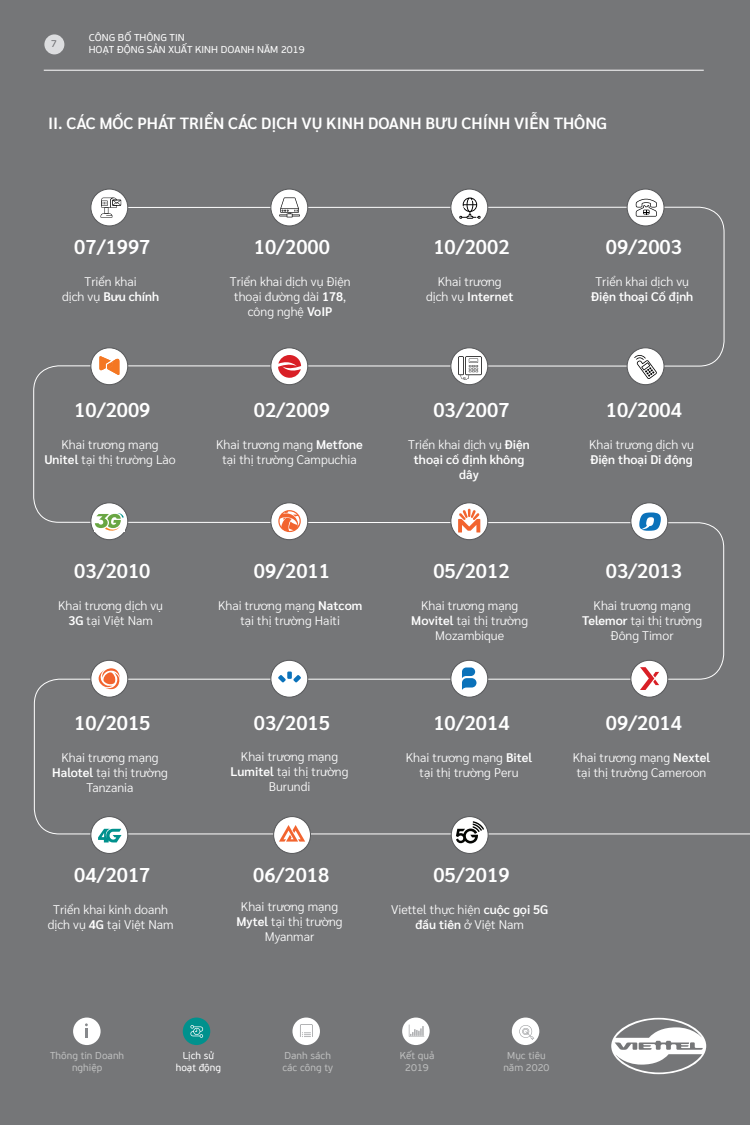
<style>
.page{position:relative;width:750px;height:1125px;background:#757678}
.page>*{position:absolute;margin:0;border:0;box-sizing:border-box;transform-origin:0 0}
.t1{font:600 20px "Sarabun";color:#fff}
.t2{font:600 16.25px "Sarabun";color:#fff}
.t3{font:300 12.5px/15px "Sarabun";color:#fff;text-align:center}
.t4{font:600 12.5px/15px "Sarabun";color:#fff;text-align:center}
.t5{font:10px/12.5px "FS PF Beau Sans Pro";color:#bdbebe;text-align:center}
.t6{font:10px "FS PF Beau Sans Pro";color:#fff}
.t7{font:10px "FS PF Beau Sans Pro";color:#6c6d70}
.s1{font-weight:300}
.s2{font-weight:600}
</style>
<div class="page">
<div style="left:33px;top:207px;width:717px;height:628px;background:#757678"></div>
<div style="left:91px;top:348px;width:37px;height:37px;background:#fff;border-radius:50%"></div>
<div style="left:91px;top:348px;width:37px;height:37px;border:1px solid #57585a;border-radius:50%"></div>
<div style="left:91px;top:189px;width:37px;height:37px;background:#fff;border-radius:50%"></div>
<div style="left:91px;top:189px;width:37px;height:37px;border:1px solid #57585a;border-radius:50%"></div>
<div style="left:271px;top:189px;width:37px;height:37px;background:#fff;border-radius:50%"></div>
<div style="left:271px;top:189px;width:37px;height:37px;border:1px solid #57585a;border-radius:50%"></div>
<div style="left:451px;top:189px;width:37px;height:37px;background:#fff;border-radius:50%"></div>
<div style="left:451px;top:189px;width:37px;height:37px;border:1px solid #57585a;border-radius:50%"></div>
<div style="left:627px;top:189px;width:37px;height:37px;background:#fff;border-radius:50%"></div>
<div style="left:627px;top:189px;width:37px;height:37px;border:1px solid #57585a;border-radius:50%"></div>
<div style="left:451px;top:348px;width:37px;height:37px;background:#fff;border-radius:50%"></div>
<div style="left:451px;top:348px;width:37px;height:37px;border:1px solid #57585a;border-radius:50%"></div>
<div style="left:627px;top:348px;width:37px;height:37px;background:#fff;border-radius:50%"></div>
<div style="left:627px;top:348px;width:37px;height:37px;border:1px solid #57585a;border-radius:50%"></div>
<svg style="left:91px;top:503px;width:37px;height:37px"></svg>
<div style="left:91px;top:502px;width:37px;height:38px;border:1px solid #57585a;border-radius:50%"></div>
<div style="left:274px;top:817px;width:37px;height:36px;background:#fff;border-radius:50%"></div>
<div style="left:273px;top:816px;width:38px;height:38px;border:1px solid #57585a;border-radius:50%"></div>
<div style="left:91px;top:817px;width:37px;height:36px;background:#fff;border-radius:50%"></div>
<div style="left:91px;top:816px;width:37px;height:38px;border:1px solid #57585a;border-radius:50%"></div>
<svg style="left:91px;top:660px;width:37px;height:37px"></svg>
<div style="left:91px;top:660px;width:37px;height:38px;border:1px solid #57585a;border-radius:50%"></div>
<div style="left:271px;top:660px;width:37px;height:37px;background:#fff;border-radius:50%"></div>
<div style="left:271px;top:660px;width:37px;height:38px;border:1px solid #57585a;border-radius:50%"></div>
<div style="left:271px;top:503px;width:37px;height:37px;background:#fff;border-radius:50%"></div>
<div style="left:271px;top:502px;width:37px;height:38px;border:1px solid #57585a;border-radius:50%"></div>
<div style="left:271px;top:348px;width:37px;height:37px;background:#fff;border-radius:50%"></div>
<div style="left:271px;top:348px;width:37px;height:37px;border:1px solid #57585a;border-radius:50%"></div>
<div style="left:451px;top:660px;width:37px;height:37px;background:#fff;border-radius:50%"></div>
<div style="left:451px;top:660px;width:37px;height:38px;border:1px solid #57585a;border-radius:50%"></div>
<svg style="left:451px;top:503px;width:37px;height:37px"></svg>
<div style="left:451px;top:502px;width:37px;height:38px;border:1px solid #57585a;border-radius:50%"></div>
<div style="left:631px;top:660px;width:37px;height:37px;background:#fff;border-radius:50%"></div>
<div style="left:631px;top:660px;width:37px;height:38px;border:1px solid #57585a;border-radius:50%"></div>
<div style="left:631px;top:503px;width:37px;height:37px;background:#fff;border-radius:50%"></div>
<div style="left:631px;top:502px;width:37px;height:38px;border:1px solid #57585a;border-radius:50%"></div>
<div style="left:451px;top:817px;width:37px;height:36px;background:#fff;border-radius:50%"></div>
<div style="left:451px;top:816px;width:37px;height:38px;border:1px solid #57585a;border-radius:50%"></div>
<svg style="left:458px;top:509px;width:22px;height:23px"></svg>
<svg style="left:278px;top:510px;width:23px;height:22px"></svg>
<svg style="left:639px;top:513px;width:22px;height:18px"></svg>
<svg style="left:640px;top:667px;width:19px;height:23px"></svg>
<svg style="left:462px;top:668px;width:15px;height:22px"></svg>
<svg style="left:278px;top:672px;width:23px;height:11px"></svg>
<svg style="left:96px;top:668px;width:26px;height:23px"></svg>
<svg style="left:279px;top:825px;width:26px;height:17px"></svg>
<svg style="left:456px;top:821px;width:28px;height:22px"></svg>
<img style="left:94px;top:512px;width:30px;height:19px">
<svg style="left:95px;top:513px;width:29px;height:20px"></svg>
<svg style="left:278px;top:355px;width:23px;height:23px"></svg>
<svg style="left:99px;top:356px;width:21px;height:19px"></svg>
<svg style="left:101px;top:198px;width:20px;height:20px"></svg>
<svg style="left:458px;top:356px;width:24px;height:24px"></svg>
<svg style="left:459px;top:198px;width:22px;height:21px"></svg>
<svg style="left:279px;top:197px;width:21px;height:20px"></svg>
<svg style="left:636px;top:198px;width:21px;height:19px"></svg>
<svg style="left:634px;top:355px;width:23px;height:24px"></svg>
<svg style="left:98px;top:829px;width:24px;height:14px"></svg>
<div style="left:44px;top:34px;width:20px;height:20px;background:#dcdddf;border-radius:50%"></div>
<hr style="left:44px;top:70px;width:660px;height:1px;background:#fff">
<div style="left:73px;top:1018px;width:28px;height:27px;background:#fff;border-radius:50%"></div>
<div style="left:292px;top:1018px;width:28px;height:27px;background:#fff;border-radius:50%"></div>
<svg style="left:300px;top:1024px;width:13px;height:13px"></svg>
<div style="left:402px;top:1018px;width:28px;height:27px;background:#fff;border-radius:50%"></div>
<svg style="left:409px;top:1025px;width:15px;height:12px"></svg>
<div style="left:512px;top:1018px;width:27px;height:27px;background:#fff;border-radius:50%"></div>
<svg style="left:519px;top:1025px;width:15px;height:15px"></svg>
<div style="left:183px;top:1018px;width:27px;height:27px;background:#00918d;border-radius:50%"></div>
<svg style="left:190px;top:1025px;width:13px;height:13px"></svg>
<svg style="left:85px;top:1023px;width:3px;height:15px"></svg>
<svg style="left:611px;top:1018px;width:95px;height:56px"></svg>
<p class="t7" style="left:51px;top:36px;width:7px">7</p>
<p class="t6" style="left:89px;top:31px;width:97px">CÔNG BỐ THÔNG TIN</p>
<p class="t6" style="left:89px;top:43px;width:217px">HOẠT ĐỘNG SẢN XUẤT KINH DOANH NĂM 2019</p>
<p class="t2" style="left:48px;top:114px;width:561px">II. CÁC MỐC PHÁT TRIỂN CÁC DỊCH VỤ KINH DOANH BƯU CHÍNH VIỄN THÔNG</p>
<p class="t1" style="left:74px;top:236px;width:78px">07/1997</p>
<p class="t3" style="left:85px;top:274px;width:54px">Triển khai</p>
<p class="t4" style="left:62px;top:289px;width:99px"><span class="s1">dịch vụ</span> Bưu chính</p>
<p class="t1" style="left:254px;top:236px;width:78px">10/2000</p>
<p class="t3" style="left:230px;top:274px;width:122px">Triển khai dịch vụ Điện thoại đường dài <span class="s2">178</span>, công nghệ <span class="s2">VoIP</span></p>
<p class="t1" style="left:433px;top:236px;width:78px">10/2002</p>
<p class="t3" style="left:438px;top:274px;width:65px">Khai trương</p>
<p class="t4" style="left:426px;top:289px;width:89px"><span class="s1">dịch vụ</span> Internet</p>
<p class="t1" style="left:606px;top:236px;width:78px">09/2003</p>
<p class="t3" style="left:595px;top:274px;width:95px">Triển khai dịch vụ</p>
<p class="t4" style="left:591px;top:289px;width:104px">Điện thoại Cố định</p>
<p class="t1" style="left:74px;top:399px;width:78px">10/2009</p>
<p class="t3" style="left:44px;top:437px;width:133px">Khai trương mạng<br><span class="s2">Unitel</span> tại thị trường Lào</p>
<p class="t1" style="left:254px;top:399px;width:78px">02/2009</p>
<p class="t3" style="left:216px;top:437px;width:148px">Khai trương mạng <span class="s2">Metfone </span>tại thị trường Campuchia</p>
<p class="t1" style="left:433px;top:399px;width:78px">03/2007</p>
<p class="t4" style="left:408px;top:437px;width:123px"><span class="s1">Triển khai dịch vụ</span> Điện thoại cố định không dây</p>
<p class="t1" style="left:606px;top:399px;width:78px">10/2004</p>
<p class="t3" style="left:589px;top:437px;width:106px">Khai trương dịch vụ</p>
<p class="t4" style="left:590px;top:452px;width:104px">Điện thoại Di động</p>
<p class="t1" style="left:74px;top:559px;width:78px">03/2010</p>
<p class="t1" style="left:254px;top:559px;width:78px">09/2011</p>
<p class="t1" style="left:433px;top:559px;width:78px">05/2012</p>
<p class="t1" style="left:606px;top:559px;width:78px">03/2013</p>
<p class="t3" style="left:58px;top:598px;width:106px">Khai trương dịch vụ</p>
<p class="t3" style="left:68px;top:613px;width:86px"><span class="s2">3G</span> tại Việt Nam</p>
<p class="t3" style="left:218px;top:598px;width:146px">Khai trương mạng <span class="s2">Natcom </span>tại thị trường Haiti</p>
<p class="t3" style="left:411px;top:598px;width:118px">Khai trương mạng<br><span class="s2">Movitel</span> tại thị trường<br>Mozambique</p>
<p class="t3" style="left:582px;top:598px;width:121px">Khai trương mạng<br><span class="s2">Telemor</span> tại thị trường<br>Đông Timor</p>
<p class="t1" style="left:74px;top:711px;width:78px">10/2015</p>
<p class="t1" style="left:254px;top:711px;width:78px">03/2015</p>
<p class="t1" style="left:433px;top:711px;width:78px">10/2014</p>
<p class="t1" style="left:606px;top:711px;width:78px">09/2014</p>
<p class="t3" style="left:52px;top:750px;width:117px">Khai trương mạng<br><span class="s2">Halotel</span> tại thị trường<br>Tanzania</p>
<p class="t3" style="left:231px;top:749px;width:119px">Khai trương mạng<br><span class="s2">Lumitel</span> tại thị trường<br>Burundi</p>
<p class="t3" style="left:406px;top:750px;width:128px">Khai trương mạng <span class="s2">Bitel </span>tại thị trường Peru</p>
<p class="t3" style="left:573px;top:750px;width:139px">Khai trương mạng <span class="s2">Nextel </span>tại thị trường Cameroon</p>
<p class="t1" style="left:74px;top:864px;width:78px">04/2017</p>
<p class="t1" style="left:253px;top:864px;width:78px">06/2018</p>
<p class="t1" style="left:433px;top:864px;width:78px">05/2019</p>
<p class="t3" style="left:53px;top:902px;width:116px">Triển khai kinh doanh</p>
<p class="t3" style="left:48px;top:917px;width:128px">dịch vụ <span class="s2">4G</span> tại Việt Nam</p>
<p class="t3" style="left:236px;top:900px;width:108px">Khai trương mạng<br><span class="s2">Mytel</span> tại thị trường<br>Myanmar</p>
<p class="t3" style="left:391px;top:902px;width:159px">Viettel thực hiện <span class="s2">cuộc gọi 5G đầu tiên</span> ở Việt Nam</p>
<p class="t6" style="left:183px;top:1048px;width:33px">Lịch sử</p>
<p class="t6" style="left:176px;top:1061px;width:47px">hoạt động</p>
<p class="t5" style="left:50px;top:1049px;width:76px">Thông tin Doanh nghiệp</p>
<p class="t5" style="left:284px;top:1049px;width:48px">Danh sách</p>
<p class="t5" style="left:282px;top:1061px;width:52px">các công ty</p>
<p class="t5" style="left:400px;top:1049px;width:36px">Kết quả</p>
<p class="t5" style="left:405px;top:1061px;width:25px">2019</p>
<p class="t5" style="left:507px;top:1049px;width:40px">Mục tiêu</p>
<p class="t5" style="left:503px;top:1061px;width:48px">năm 2020</p>
</div>
